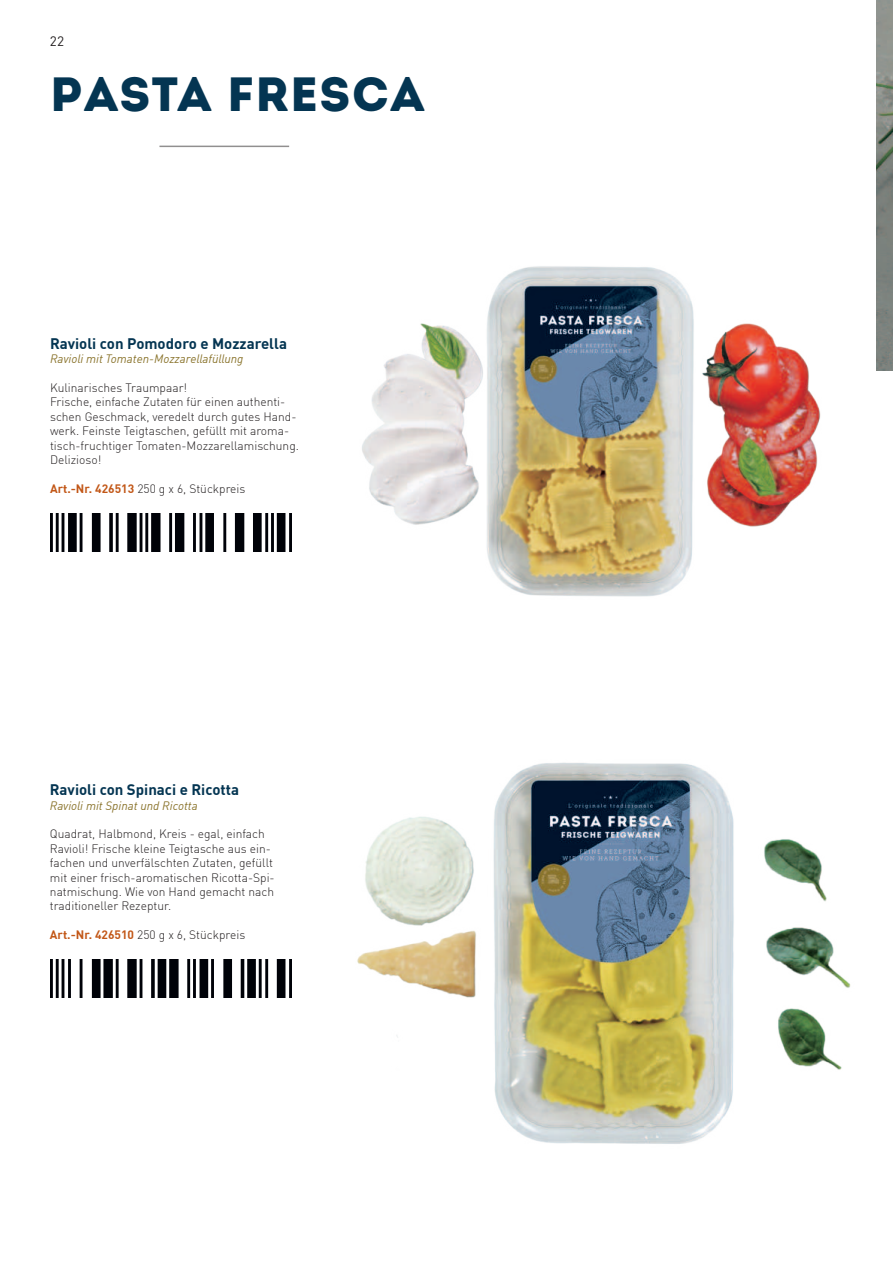
<style>
.page{position:relative;width:893px;height:1263px;background:#fff}
.page>*{position:absolute;margin:0;border:0;box-sizing:border-box;transform-origin:0 0}
.t1{font:48px "Intro";letter-spacing:.02em;color:#043552}
.t2{font:700 15px "DIN Offc";color:#043552}
.t3{font:13.5px "DIN Offc";color:#231f20}
.t4{font:300 12px/14.4px "DIN Offc";color:#231f20}
.t5{font:italic 12px "DIN Offc";color:#8b752e}
.s1{font-weight:700;color:#c25717}
</style>
<div class="page">
<img style="left:876px;top:0;width:17px;height:370px">
<hr style="left:159px;top:146px;width:130px;height:1px;background:#231f20">
<img style="left:357px;top:762px;width:494px;height:382px">
<img style="left:362px;top:266px;width:459px;height:331px">
<img style="left:50px;top:959px;width:241px;height:39px">
<img style="left:50px;top:513px;width:241px;height:38px">
<p class="t3" style="left:50px;top:36px;width:16px">22</p>
<h1 class="t1" style="left:50px;top:67px;width:376px">PASTA FRESCA</h1>
<p class="t2" style="left:50px;top:335px;width:238px">Ravioli con Pomodoro e Mozzarella</p>
<p class="t5" style="left:50px;top:354px;width:195px">Ravioli mit Tomaten-Mozzarellafüllung</p>
<p class="t4" style="left:50px;top:381px;width:250px">Kulinarisches Traumpaar!<br>Frische, einfache Zutaten für einen authenti&shy;schen Geschmack, veredelt durch gutes Hand&shy;werk. Feinste Teigtaschen, gefüllt mit aroma&shy;tisch-fruchtiger Tomaten-Mozzarellamischung.<br>Delizioso!</p>
<p class="t4" style="left:50px;top:482px;width:197px"><span class="s1">Art.-Nr. 426513</span> 250 g x 6, Stückpreis</p>
<p class="t2" style="left:50px;top:781px;width:191px">Ravioli con Spinaci e Ricotta</p>
<p class="t5" style="left:50px;top:801px;width:149px">Ravioli mit Spinat und Ricotta</p>
<p class="t4" style="left:50px;top:827px;width:226px">Quadrat, Halbmond, Kreis - egal, einfach Ravioli! Frische kleine Teigtasche aus ein&shy;fachen und unverfälschten Zutaten, gefüllt mit einer frisch-aromatischen Ricotta-Spi&shy;natmischung. Wie von Hand gemacht nach traditioneller Rezeptur.</p>
<p class="t4" style="left:50px;top:928px;width:197px"><span class="s1">Art.-Nr. 426510</span> 250 g x 6, Stückpreis</p>
</div>
